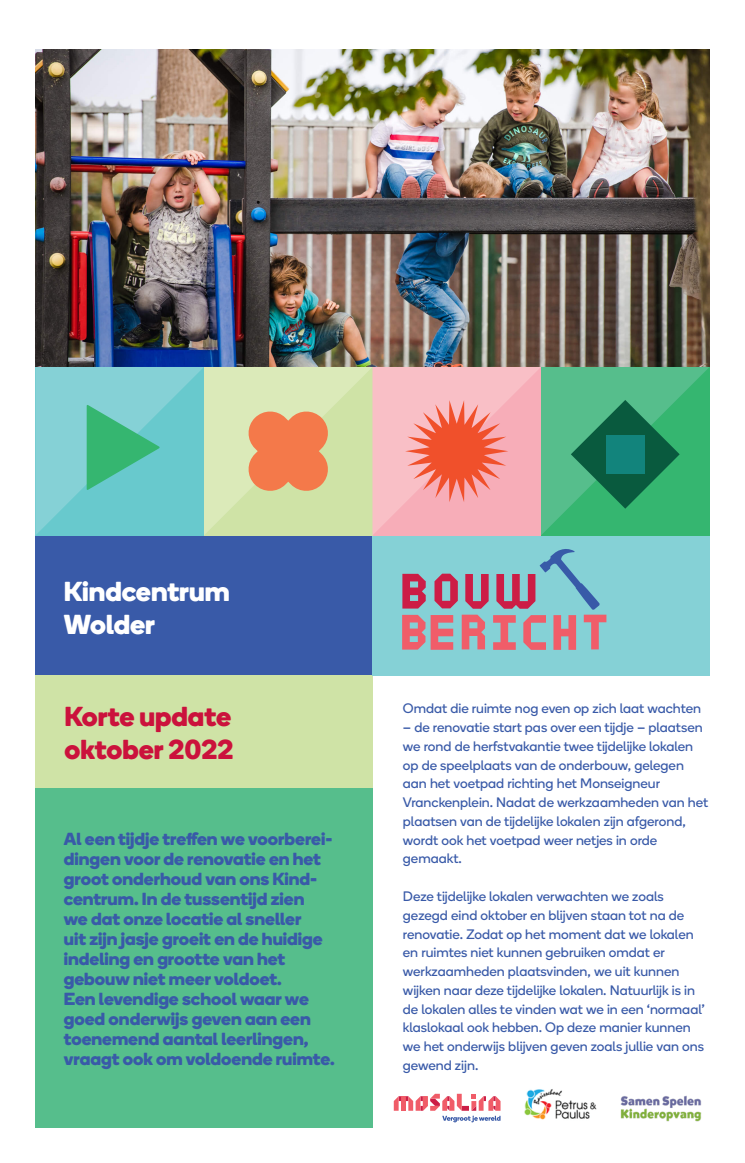
<style>
.page{position:relative;width:745px;height:1163px;background:#fff}
.page>*{position:absolute;margin:0;border:0;box-sizing:border-box;transform-origin:0 0}
.t1{font:700 27.38px "Boing";color:#cb123c}
.t2{font:700 27.38px "Boing";color:#fff}
.t3{font:700 17.5px/20px "Boing";color:#395aa8}
.t4{font:13.75px/18.8px "Boing";color:#395aa8}
</style>
<div class="page">
<div style="left:35px;top:675px;width:337px;height:112px;background:#cfe3a6"></div>
<div style="left:35px;top:788px;width:337px;height:339px;background:#56be8c"></div>
<div style="left:35px;top:533px;width:337px;height:142px;background:#395aa8"></div>
<div style="left:372px;top:533px;width:337px;height:142px;background:#85d1d6"></div>
<img style="left:35px;top:50px;width:674px;height:317px">
<svg style="left:35px;top:367px;width:674px;height:168px;background:#9eba9f"></svg>
<svg style="left:402px;top:549px;width:204px;height:100px"></svg>
<img style="left:524px;top:1089px;width:73px;height:31px">
<svg style="left:393px;top:1093px;width:107px;height:29px"></svg>
<img style="left:620px;top:1095px;width:82px;height:27px">
<p class="t2" style="left:64px;top:572px;width:167px">Kindcentrum</p>
<p class="t2" style="left:64px;top:605px;width:93px">Wolder</p>
<p class="t1" style="left:65px;top:697px;width:168px">Korte update</p>
<p class="t1" style="left:65px;top:730px;width:170px">oktober 2022</p>
<p class="t3" style="left:64px;top:828px;width:272px">Al een tijdje treffen we voorberei&shy;dingen voor de renovatie en het groot onderhoud van ons Kind&shy;centrum. In de tussentijd zien<br>we dat onze locatie al sneller<br>uit zijn jasje groeit en de huidige indeling en grootte van het gebouw niet meer voldoet.<br>Een levendige school waar we goed onderwijs geven aan een toenemend aantal leerlingen, vraagt ook om voldoende ruimte.</p>
<p class="t4" style="left:402px;top:699px;width:299px">Omdat die ruimte nog even op zich laat wachten</p>
<p class="t4" style="left:402px;top:717px;width:306px">– de renovatie start pas over een tijdje – plaatsen we rond de herfstvakantie twee tijdelijke lokalen op de speelplaats van de onderbouw, gelegen aan het voetpad richting het Monseigneur Vranckenplein. Nadat de werkzaamheden van het plaatsen van de tijdelijke lokalen zijn afgerond, wordt ook het voetpad weer netjes in orde gemaakt.</p>
<p class="t4" style="left:402px;top:886px;width:303px">Deze tijdelijke lokalen verwachten we zoals gezegd eind oktober en blijven staan tot na de renovatie. Zodat op het moment dat we lokalen en ruimtes niet kunnen gebruiken omdat er werkzaamheden plaatsvinden, we uit kunnen wijken naar deze tijdelijke lokalen. Natuurlijk is in de lokalen alles te vinden wat we in een ‘normaal’ klaslokaal ook hebben. Op deze manier kunnen we het onderwijs blijven geven zoals jullie van ons gewend zijn.</p>
</div>
